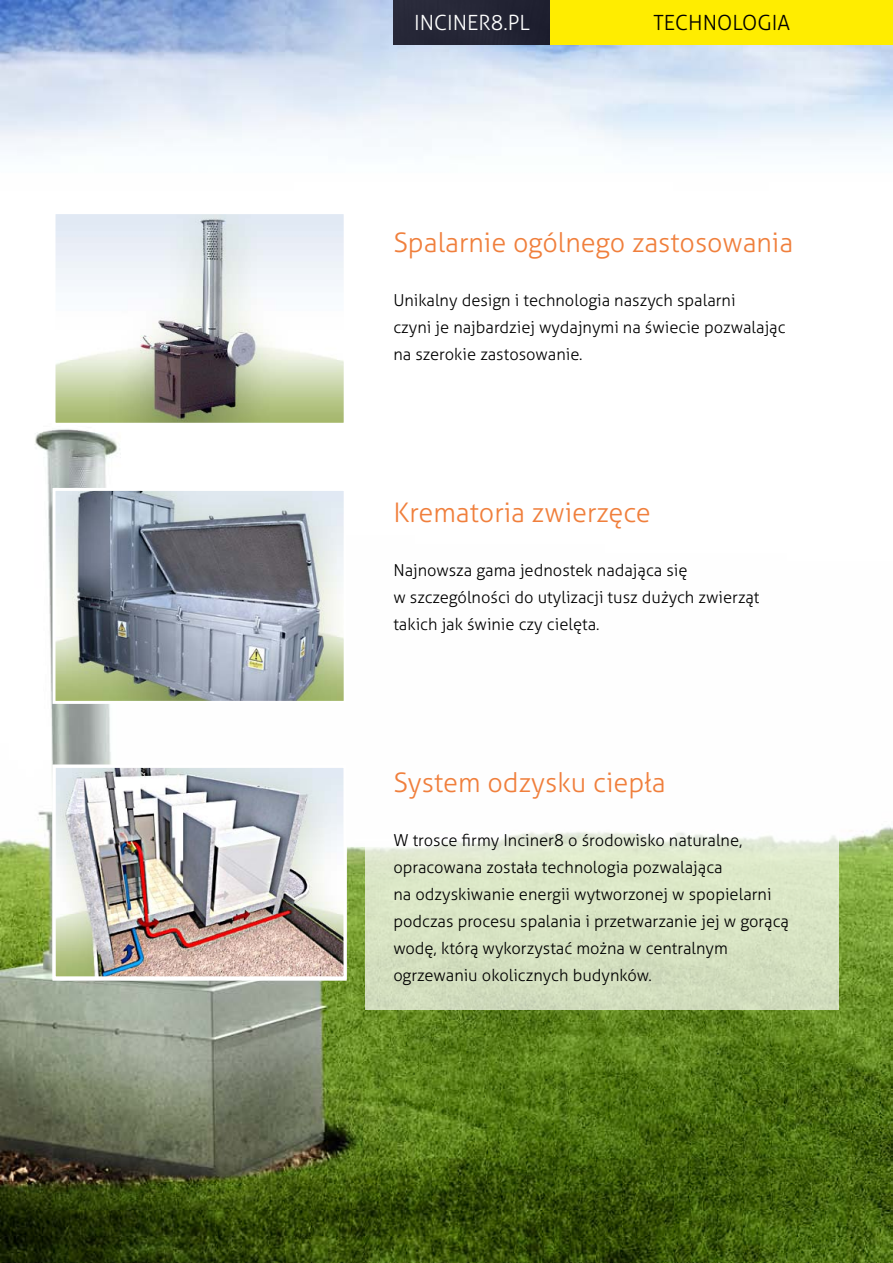
<style>
.page{position:relative;width:893px;height:1263px;background:#fff}
.page>*{position:absolute;margin:0;border:0;box-sizing:border-box;transform-origin:0 0}
.t1{font:300 27px "Aller";color:#f07f3c}
.t2{font:300 21px "Aller";color:#fff}
.t3{font:300 21px "Aller";color:#000}
.t4{font:300 16.5px/27px "Aller";color:#000}
</style>
<div class="page">
<img style="left:0;top:0;width:893px;height:1263px">
<svg style="left:366px;top:766px;width:473px;height:243px"></svg>
<div style="left:393px;top:0;width:158px;height:45px;background:#252636"></div>
<div style="left:551px;top:0;width:342px;height:45px;background:#ffed00"></div>
<img style="left:56px;top:769px;width:287px;height:206px">
<div style="left:52px;top:765px;width:295px;height:216px;border:3px solid #fff"></div>
<img style="left:56px;top:492px;width:287px;height:208px">
<div style="left:52px;top:488px;width:295px;height:216px;border:3px solid #fff"></div>
<img style="left:56px;top:215px;width:287px;height:207px">
<div style="left:52px;top:211px;width:295px;height:215px;border:3px solid #fff"></div>
<p class="t2" style="left:414px;top:10px;width:105px">INCINER8.PL</p>
<p class="t3" style="left:653px;top:10px;width:137px">TECHNOLOGIA</p>
<h1 class="t1" style="left:393px;top:226px;width:401px">Spalarnie ogólnego zastosowania</h1>
<p class="t4" style="left:393px;top:286px;width:394px">U nikalny design i technologia naszych spalarni<br>czyni je najbardziej wydajnymi na świecie pozwalając na szerokie zastosowanie.</p>
<h1 class="t1" style="left:393px;top:496px;width:259px">Krematoria zwierzęce</h1>
<p class="t4" style="left:393px;top:556px;width:368px">Najnowsza gama jednostek nadająca się<br>w szczególności do utylizacji tusz dużych zwierząt takich jak świnie czy cielęta.</p>
<h1 class="t1" style="left:393px;top:766px;width:274px">System odzysku ciepła</h1>
<p class="t4" style="left:393px;top:826px;width:397px">W trosce firmy I nciner8 o środowisko naturalne, opracowana została technologia pozwalająca<br>na odzyskiwanie energii wytworzonej w spopielarni podczas procesu spalania i przetwarzanie jej w gorącą wodę, którą wykorzystać można w centralnym ogrzewaniu okolicznych budynków.</p>
</div>
